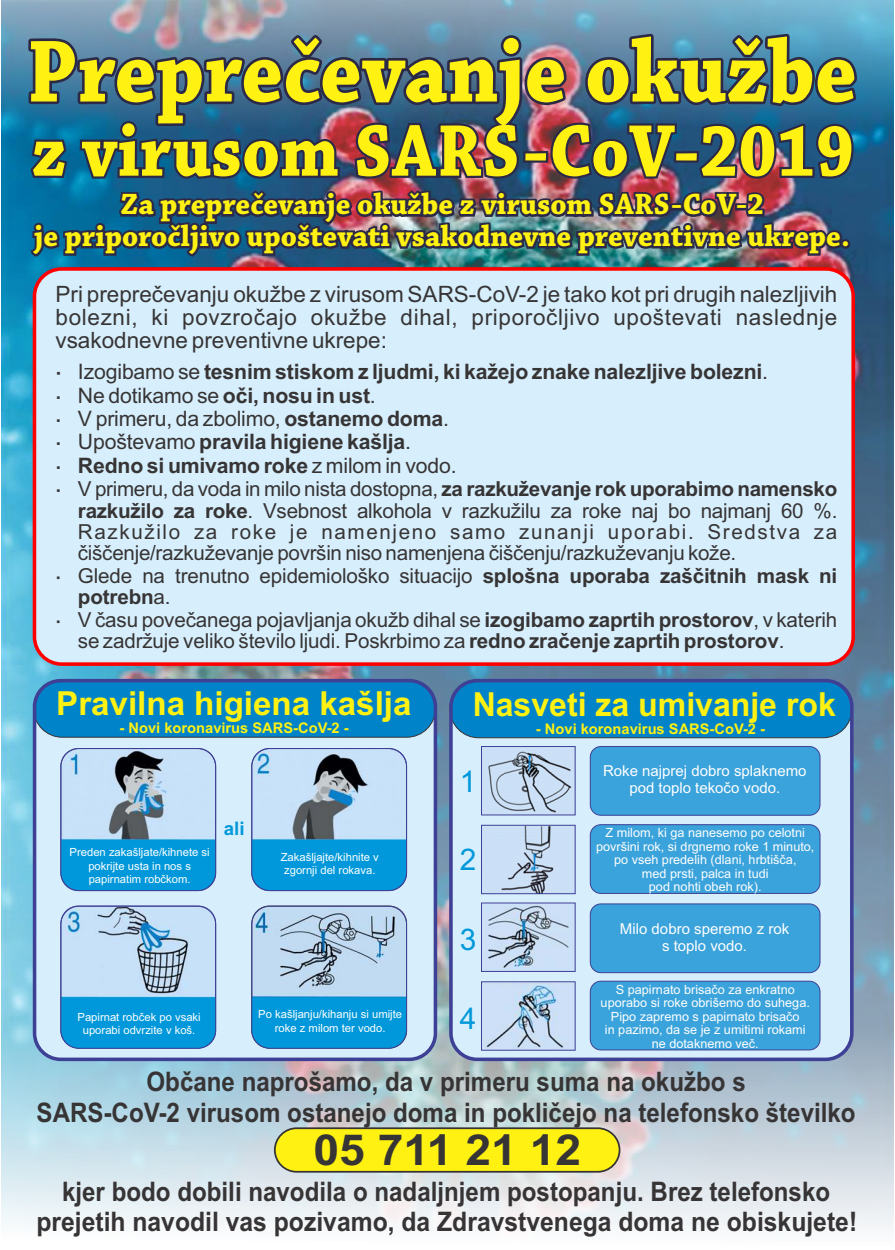
<style>
.page{position:relative;width:895px;height:1250px;background:#fff}
.page>*{position:absolute;margin:0;border:0;box-sizing:border-box;transform-origin:0 0}
.t1{font:700 92.75px "Chaparral Pro";color:#fff212;scale:.9 1}
.t2{font:700 77px "Chaparral Pro";color:#fff212;scale:.89 1}
.t3{font:700 42.75px "Arial";color:#373435;scale:1.08 1}
.t4{font:700 33.12px "Arial";color:#fff212}
.t5{font:700 30.94px/31.8px "Chaparral Pro";color:#fff212;text-align:center;scale:.96 1}
.t6{font:29.88px "Arial";color:#0098da}
.t7{font:700 26.88px/30.8px "Arial";color:#373435;text-align:center;scale:.9 1}
.t8{font:22.5px/23.1px "Arial";color:#373435;text-align:justify}
.t9{font:700 21.25px/23.5px "Arial";letter-spacing:-.01em;color:#373435}
.t10{font:20.62px/21.7px "Arial";letter-spacing:-.01em;color:#373435}
.t11{font:700 18.69px "Arial";color:#0098da}
.t12{font:15px/16.8px "Arial";color:#fefefe;text-align:center}
.t13{font:700 14.69px "Arial";color:#fff212}
.t14{font:12.69px/13.4px "Arial";color:#fefefe;text-align:center}
.t15{font:11.25px/13.4px "Arial";color:#fefefe;text-align:center}
.s1{font-weight:400}
.s2{font-weight:700}
</style>
<div class="page">
<img style="left:1px;top:0;width:892px;height:1230px">
<div style="left:33px;top:267px;width:822px;height:398px;background:#d7effc;border:4px solid #f00;border-radius:27px"></div>
<div style="left:34px;top:680px;width:401px;height:379px;background:#d7effc;border-radius:26px"></div>
<div style="left:451px;top:680px;width:400px;height:379px;background:#d7effc;border-radius:26px"></div>
<div style="left:33px;top:679px;width:402px;height:58px;background:#0083c8;border:1px solid #373435;border-radius:29px"></div>
<div style="left:274px;top:1126px;width:346px;height:46px;background:#fff212;border:2px solid #373435;border-radius:22px"></div>
<div style="left:450px;top:680px;width:402px;height:57px;background:#0083c8;border:1px solid #373435;border-radius:29px"></div>
<div style="left:33px;top:678px;width:404px;height:382px;border:4px solid #3e4095;border-radius:26px"></div>
<div style="left:449px;top:678px;width:404px;height:382px;border:4px solid #3e4095;border-radius:26px"></div>
<img style="left:61px;top:748px;width:155px;height:142px;border-radius:17px">
<img style="left:252px;top:748px;width:154px;height:142px;border-radius:17px">
<img style="left:252px;top:905px;width:154px;height:142px;border-radius:17px">
<img style="left:61px;top:905px;width:155px;height:142px;border-radius:17px">
<img style="left:483px;top:904px;width:90px;height:65px">
<img style="left:483px;top:983px;width:90px;height:65px">
<div style="left:481px;top:981px;width:94px;height:69px;border:1px solid #3e4095"></div>
<img style="left:483px;top:826px;width:90px;height:65px">
<div style="left:481px;top:824px;width:94px;height:69px;border:1px solid #3e4095"></div>
<img style="left:483px;top:748px;width:90px;height:65px">
<div style="left:481px;top:746px;width:94px;height:69px;border:1px solid #3e4095"></div>
<div style="left:590px;top:746px;width:230px;height:69px;background:#3aa3db;border:1px solid #3e4095;border-radius:11px"></div>
<div style="left:590px;top:903px;width:230px;height:69px;background:#3aa3db;border:1px solid #3e4095;border-radius:11px"></div>
<div style="left:590px;top:824px;width:230px;height:69px;background:#3aa3db;border:1px solid #3e4095;border-radius:11px"></div>
<div style="left:590px;top:980px;width:230px;height:70px;background:#3aa3db;border:1px solid #3e4095;border-radius:11px"></div>
<div style="left:61px;top:839px;width:155px;height:51px;background:#0098da"></div>
<div style="left:60px;top:748px;width:156px;height:142px;border:1px solid #3e4095;border-radius:18px"></div>
<div style="left:61px;top:997px;width:155px;height:50px;background:#0098da"></div>
<div style="left:60px;top:905px;width:156px;height:143px;border:1px solid #3e4095;border-radius:18px"></div>
<div style="left:252px;top:839px;width:154px;height:51px;background:#0098da"></div>
<div style="left:251px;top:748px;width:156px;height:142px;border:1px solid #3e4095;border-radius:18px"></div>
<div style="left:252px;top:997px;width:154px;height:50px;background:#0098da"></div>
<div style="left:251px;top:905px;width:156px;height:143px;border:1px solid #3e4095;border-radius:18px"></div>
<h1 class="t1" style="left:27px;top:33px;width:924px">Preprečevanje okužbe</h1>
<h2 class="t2" style="left:32px;top:119px;width:925px">z virusom SARS-CoV-2019</h2>
<h3 class="t5" style="left:35px;top:191px;width:851px">Za preprečevanje okužbe z virusom SARS-CoV-2<br>je priporočljivo upoštevati vsakodnevne preventivne ukrepe.</h3>
<p class="t8" style="left:55px;top:284px;width:783px">Pri preprečevanju okužbe z virusom SARS-CoV-2 je tako kot pri drugih nalezljivih bolezni, ki povzročajo okužbe dihal, priporočljivo upoštevati naslednje vsakodnevne preventivne ukrepe:</p>
<p class="t9" style="left:78px;top:361px;width:691px"><span class="s1">Izogibamo se</span> tesnim stiskom z ljudmi, ki kažejo znake nalezljive bolezni<span class="s1">.<br>Ne dotikamo se</span> oči, nosu in ust<span class="s1">.<br>V primeru, da zbolimo,</span> ostanemo doma<span class="s1">.<br>Upoštevamo</span> pravila higiene kašlja<span class="s1">.<br></span>Redno si umivamo roke <span class="s1">z milom in vodo.</span></p>
<p class="t10" style="left:78px;top:480px;width:761px">V primeru, da voda in milo nista dostopna, <span class="s2">za razkuževanje rok uporabimo namensko razkužilo za roke</span>. Vsebnost alkohola v razkužilu za roke naj bo najmanj 60 %.<br>Razkužilo za roke je namenjeno samo zunanji uporabi. Sredstva za čiščenje/razkuževanje površin niso namenjena čiščenju/razkuževanju kože.<br>Glede na trenutno epidemiološko situacijo <span class="s2">splošna uporaba zaščitnih mask ni potrebn</span>a.<br>V času povečanega pojavljanja okužb dihal se <span class="s2">izogibamo zaprtih prostorov</span>, v katerih se zadržuje veliko število ljudi. Poskrbimo za <span class="s2">redno zračenje zaprtih prostorov</span>.</p>
<h3 class="t4" style="left:56px;top:690px;width:357px">Pravilna higiena kašlja</h3>
<h3 class="t4" style="left:473px;top:691px;width:365px">Nasveti za umivanje rok</h3>
<p class="t13" style="left:120px;top:722px;width:231px">- Novi koronavirus SARS-CoV-2 -</p>
<p class="t13" style="left:536px;top:722px;width:231px">- Novi koronavirus SARS-CoV-2 -</p>
<p class="t12" style="left:603px;top:764px;width:205px">Roke najprej dobro splaknemo pod toplo tekočo vodo.</p>
<h3 class="t6" style="left:460px;top:770px;width:18px">1</h3>
<p class="t15" style="left:70px;top:846px;width:142px">Preden zakašljate/kihnete si pokrijte usta in nos s papirnatim robčkom.</p>
<p class="t11" style="left:224px;top:821px;width:22px">ali</p>
<p class="t15" style="left:281px;top:851px;width:100px">Zakašljajte/kihnite v zgornji del rokava.</p>
<h3 class="t6" style="left:460px;top:848px;width:18px">2</h3>
<p class="t14" style="left:596px;top:827px;width:220px">Z milom, ki ga nanesemo po celotni površini rok, si drgnemo roke 1 minuto, po vseh predelih (dlani, hrbtišča,<br>med prsti, palca in tudi<br>pod nohti obeh rok).</p>
<h3 class="t6" style="left:460px;top:927px;width:18px">3</h3>
<p class="t12" style="left:620px;top:921px;width:171px">Milo dobro speremo z rok s toplo vodo.</p>
<p class="t15" style="left:77px;top:1010px;width:125px">Papirnat robček po vsaki uporabi odvrzite v koš.</p>
<p class="t15" style="left:258px;top:1008px;width:145px">Po kašljanju/kihanju si umijte roke z milom ter vodo.</p>
<h3 class="t6" style="left:460px;top:1006px;width:18px">4</h3>
<p class="t14" style="left:600px;top:983px;width:211px">S papirnato brisačo za enkratno uporabo si roke obrišemo do suhega.<br>Pipo zapremo s papirnato brisačo<br>in pazimo, da se je z umitimi rokami ne dotaknemo več.</p>
<h3 class="t7" style="left:37px;top:1068px;width:911px">Občane naprošamo, da v primeru suma na okužbo s<br>SARS-CoV-2 virusom ostanejo doma in pokličejo na telefonsko številko</h3>
<h3 class="t3" style="left:313px;top:1133px;width:249px">05 711 21 12</h3>
<h3 class="t7" style="left:36px;top:1178px;width:913px;line-height:30.2px">kjer bodo dobili navodila o nadaljnjem postopanju. Brez telefonsko prejetih navodil vas pozivamo, da Zdravstvenega doma ne obiskujete!</h3>
</div>
